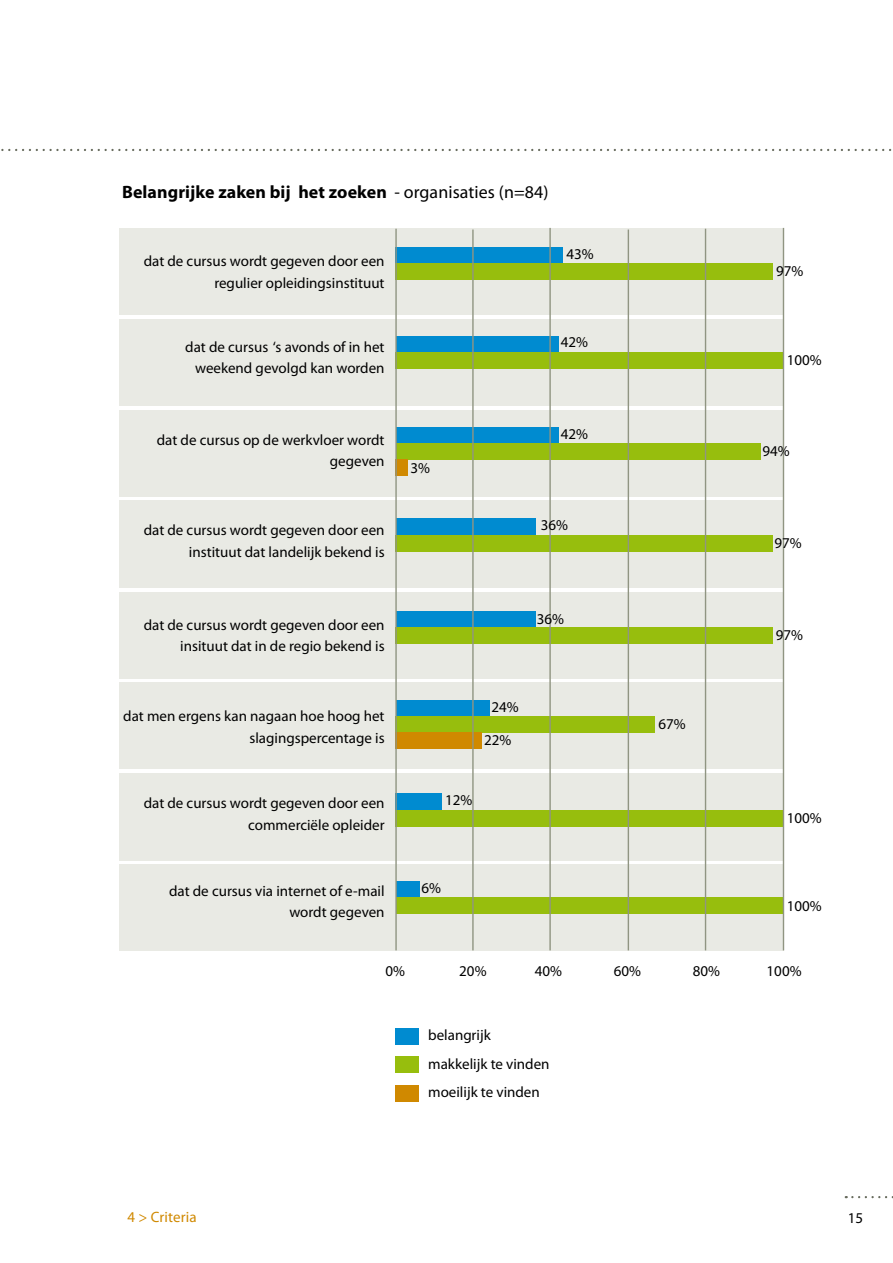
<style>
.page{position:relative;width:893px;height:1263px;background:#fff}
.page>*{position:absolute;margin:0;border:0;box-sizing:border-box;transform-origin:0 0}
.t1{font:700 17.85px "Myriad Pro";letter-spacing:.005em;color:#000}
.t2{font:15px/21.3px "Myriad Pro";color:#000;text-align:right}
.t3{font:15px "Myriad Pro";letter-spacing:.005em;color:#d08900}
.s1{font-weight:400}
</style>
<div class="page">
<svg style="left:1px;top:149px;width:891px;height:2px"></svg>
<svg style="left:846px;top:1196px;width:47px;height:2px"></svg>
<div style="left:119px;top:546px;width:664px;height:41px;background:#e9eae4"></div>
<div style="left:119px;top:501px;width:664px;height:54px;background:#e9eae4"></div>
<div style="left:119px;top:455px;width:664px;height:42px;background:#e9eae4"></div>
<div style="left:119px;top:410px;width:664px;height:56px;background:#e9eae4"></div>
<div style="left:119px;top:364px;width:664px;height:41px;background:#e9eae4"></div>
<div style="left:119px;top:319px;width:664px;height:57px;background:#e9eae4"></div>
<div style="left:119px;top:274px;width:664px;height:41px;background:#e9eae4"></div>
<div style="left:119px;top:228px;width:664px;height:57px;background:#e9eae4"></div>
<div style="left:119px;top:910px;width:664px;height:41px;background:#e9eae4"></div>
<div style="left:119px;top:864px;width:664px;height:55px;background:#e9eae4"></div>
<div style="left:119px;top:819px;width:664px;height:41px;background:#e9eae4"></div>
<div style="left:119px;top:773px;width:664px;height:56px;background:#e9eae4"></div>
<div style="left:119px;top:728px;width:664px;height:41px;background:#e9eae4"></div>
<div style="left:119px;top:682px;width:664px;height:58px;background:#e9eae4"></div>
<div style="left:119px;top:637px;width:664px;height:41px;background:#e9eae4"></div>
<div style="left:119px;top:592px;width:664px;height:57px;background:#e9eae4"></div>
<div style="left:396px;top:247px;width:167px;height:16px;background:#008bd0"></div>
<div style="left:396px;top:336px;width:162px;height:16px;background:#008bd0"></div>
<div style="left:396px;top:427px;width:162px;height:17px;background:#008bd0"></div>
<div style="left:396px;top:519px;width:139px;height:16px;background:#008bd0"></div>
<div style="left:396px;top:611px;width:139px;height:16px;background:#008bd0"></div>
<div style="left:396px;top:700px;width:93px;height:16px;background:#008bd0"></div>
<div style="left:396px;top:794px;width:46px;height:16px;background:#008bd0"></div>
<div style="left:396px;top:882px;width:24px;height:16px;background:#008bd0"></div>
<div style="left:396px;top:263px;width:377px;height:17px;background:#97be0d"></div>
<div style="left:396px;top:352px;width:388px;height:16px;background:#97be0d"></div>
<div style="left:396px;top:444px;width:364px;height:16px;background:#97be0d"></div>
<div style="left:396px;top:460px;width:12px;height:16px;background:#d08900"></div>
<div style="left:396px;top:535px;width:377px;height:16px;background:#97be0d"></div>
<div style="left:396px;top:627px;width:377px;height:16px;background:#97be0d"></div>
<div style="left:396px;top:716px;width:259px;height:17px;background:#97be0d"></div>
<div style="left:396px;top:810px;width:387px;height:16px;background:#97be0d"></div>
<div style="left:396px;top:898px;width:386px;height:16px;background:#97be0d"></div>
<div style="left:396px;top:733px;width:86px;height:16px;background:#d08900"></div>
<hr style="left:395px;top:229px;width:2px;height:721px;background:#909582">
<hr style="left:472px;top:230px;width:2px;height:720px;background:#909582">
<hr style="left:549px;top:228px;width:2px;height:722px;background:#909582">
<hr style="left:628px;top:230px;width:1px;height:720px;background:#909582">
<hr style="left:705px;top:229px;width:1px;height:721px;background:#909582">
<hr style="left:783px;top:228px;width:1px;height:722px;background:#909582">
<div style="left:395px;top:1028px;width:24px;height:16px;background:#008bd0"></div>
<div style="left:395px;top:1056px;width:24px;height:17px;background:#97be0d"></div>
<div style="left:395px;top:1085px;width:24px;height:16px;background:#d08900"></div>
<p class="t1" style="left:122px;top:180px;width:428px">Belangrijke zaken bij het zoeken <span class="s1">- organisaties (n=84)</span></p>
<p class="t2" style="left:144px;top:251px;width:242px">dat de cursus wordt gegeven door een regulier opleidingsinstituut</p>
<p class="t2" style="left:185px;top:336px;width:201px">dat de cursus ‘s avonds of in het weekend gevolgd kan worden</p>
<p class="t2" style="left:566px;top:243px;width:29px">43%</p>
<p class="t2" style="left:561px;top:331px;width:29px">42%</p>
<p class="t2" style="left:157px;top:429px;width:229px">dat de cursus op de werkvloer wordt gegeven</p>
<p class="t2" style="left:411px;top:457px;width:21px">3%</p>
<p class="t2" style="left:561px;top:423px;width:29px">42%</p>
<p class="t2" style="left:144px;top:519px;width:242px">dat de cursus wordt gegeven door een instituut dat landelijk bekend is</p>
<p class="t2" style="left:541px;top:514px;width:29px">36%</p>
<p class="t2" style="left:144px;top:614px;width:242px">dat de cursus wordt gegeven door een insituut dat in de regio bekend is</p>
<p class="t2" style="left:537px;top:608px;width:29px">36%</p>
<p class="t2" style="left:123px;top:705px;width:263px">dat men ergens kan nagaan hoe hoog het slagingspercentage is</p>
<p class="t2" style="left:492px;top:696px;width:29px">24%</p>
<p class="t2" style="left:484px;top:729px;width:29px">22%</p>
<p class="t2" style="left:144px;top:792px;width:242px">dat de cursus wordt gegeven door een commerciële opleider</p>
<p class="t2" style="left:445px;top:789px;width:29px">12%</p>
<p class="t2" style="left:169px;top:880px;width:217px">dat de cursus via internet of e-mail wordt gegeven</p>
<p class="t2" style="left:421px;top:877px;width:21px">6%</p>
<p class="t2" style="left:659px;top:713px;width:29px">67%</p>
<p class="t2" style="left:776px;top:260px;width:29px">97%</p>
<p class="t2" style="left:787px;top:349px;width:36px">100%</p>
<p class="t2" style="left:762px;top:440px;width:29px">94%</p>
<p class="t2" style="left:775px;top:532px;width:29px">97%</p>
<p class="t2" style="left:776px;top:624px;width:29px">97%</p>
<p class="t2" style="left:787px;top:807px;width:36px">100%</p>
<p class="t2" style="left:787px;top:895px;width:36px">100%</p>
<p class="t2" style="left:385px;top:960px;width:21px">0%</p>
<p class="t2" style="left:459px;top:960px;width:29px">20%</p>
<p class="t2" style="left:535px;top:960px;width:29px">40%</p>
<p class="t2" style="left:614px;top:960px;width:29px">60%</p>
<p class="t2" style="left:693px;top:960px;width:29px">80%</p>
<p class="t2" style="left:766px;top:960px;width:37px">100%</p>
<p class="t2" style="left:428px;top:1021px;width:123px;line-height:28.5px;text-align:left">belangrijk makkelijk te vinden moeilijk te vinden</p>
<p class="t3" style="left:128px;top:1207px;width:71px">4 &gt; Criteria</p>
<p class="t2" style="left:848px;top:1207px;width:17px">15</p>
</div>
